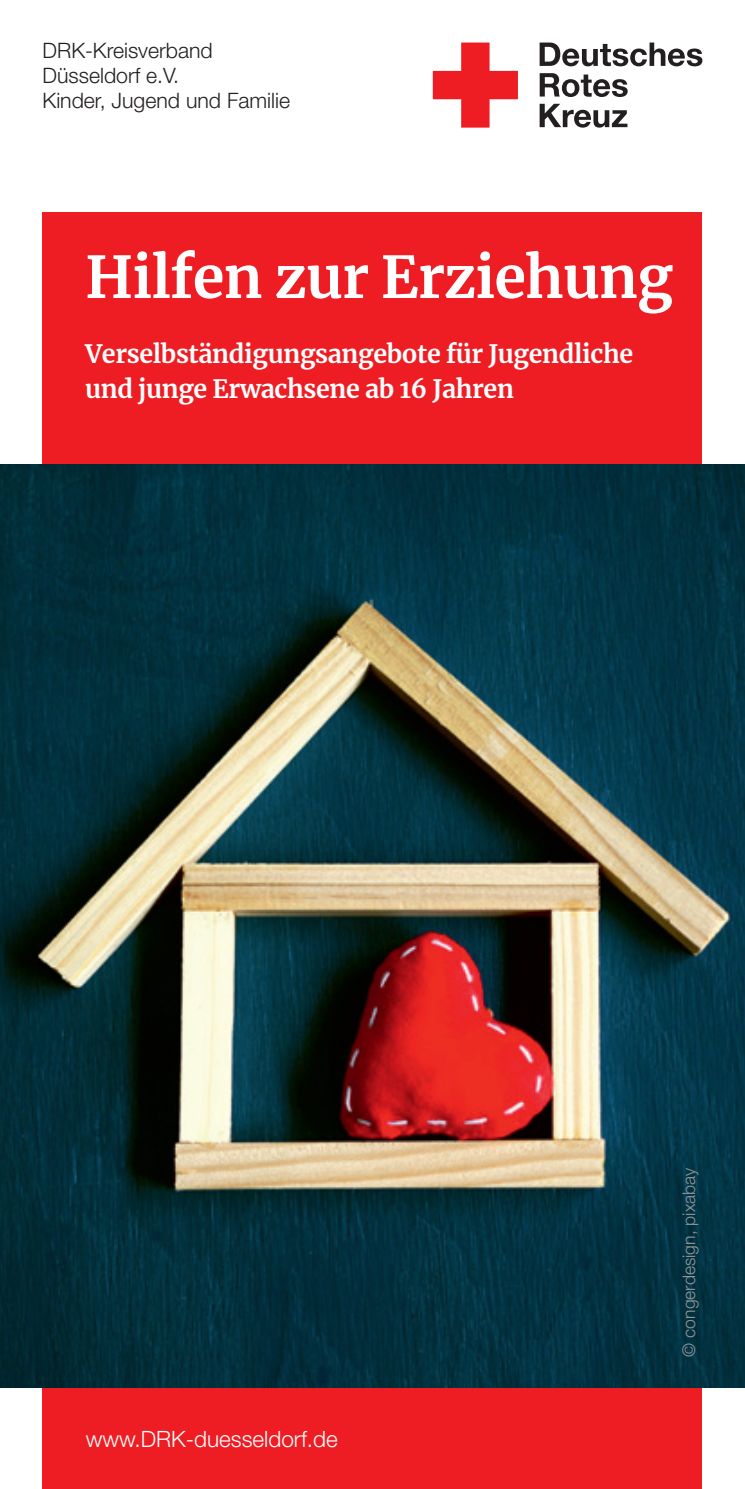
<style>
.page{position:relative;width:745px;height:1489px;background:#fff}
.page>*{position:absolute;margin:0;border:0;box-sizing:border-box;transform-origin:0 0}
.t1{font:700 57.5px "Merriweather";letter-spacing:-.015em;color:#fff}
.t2{font:700 25px/35px "Merriweather";letter-spacing:-.015em;color:#fff}
.t3{font:300 22.5px "Helvetica Neue LT Std";color:#fff}
.t4{font:300 21.25px/25px "Helvetica Neue LT Std";color:#231f20}
.t5{font:300 17.5px "Helvetica Neue LT Std";color:#939598}
</style>
<div class="page">
<div style="left:43px;top:213px;width:659px;height:1275px;background:#ee1d23"></div>
<img style="left:0;top:464px;width:744px;height:923px">
<svg style="left:432px;top:43px;width:85px;height:85px"></svg>
<svg style="left:539px;top:43px;width:163px;height:23px"></svg>
<svg style="left:539px;top:73px;width:88px;height:24px"></svg>
<svg style="left:539px;top:104px;width:88px;height:24px"></svg>
<p class="t4" style="left:43px;top:37px;width:249px">DRK-Kreisverband<br>Düsseldorf e.V.<br>Kinder, Jugend und Familie</p>
<h1 class="t1" style="left:85px;top:237px;width:589px">Hilfen zur Erziehung</h1>
<p class="t2" style="left:85px;top:336px;width:549px">Verselbständigungsangebote für Jugendliche und junge Erwachsene ab 16 Jahren</p>
<p class="t3" style="left:86px;top:1424px;width:253px">www.DRK-duesseldorf.de</p>
<p class="t5" style="left:678px;top:1356px;width:190px;rotate:-90deg">© congerdesign, pixabay</p>
</div>
